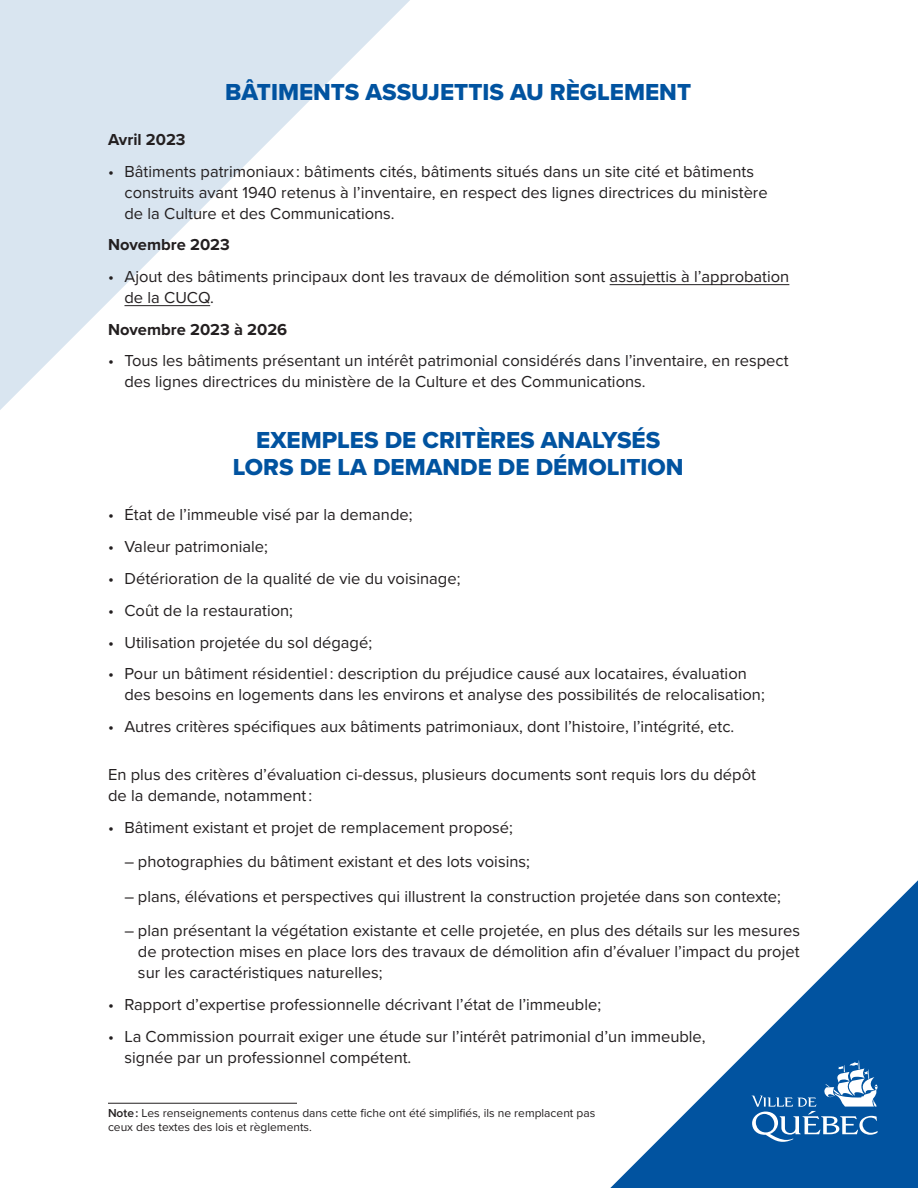
<style>
.page{position:relative;width:918px;height:1188px;background:#fff}
.page>*{position:absolute;margin:0;border:0;box-sizing:border-box;transform-origin:0 0}
.t1{font:24px/27px "Proxima Nova Extrabld";color:#0153a0;text-align:center}
.t2{font:16.5px/21px "Proxima Nova";color:#231f20}
.t3{font:700 16.5px "Proxima Nova";color:#231f20}
.t4{font:12px/13.5px "Proxima Nova";color:#231f20}
.s1{font-weight:600}
</style>
<div class="page">
<svg style="left:610px;top:880px;width:308px;height:308px"></svg>
<svg style="left:752px;top:1060px;width:126px;height:82px;background:#3576b3"></svg>
<svg style="left:0;top:0;width:410px;height:410px;fill:#d9e5f0"></svg>
<hr style="left:610px;top:284px;width:179px;height:1px;background:#231f20">
<hr style="left:124px;top:305px;width:86px;height:1px;background:#231f20">
<hr style="left:108px;top:1103px;width:189px;height:1px;background:#231f20">
<h1 class="t1" style="left:225px;top:78px;width:467px">BÂTIMENTS ASSUJETTIS AU RÈGLEMENT</h1>
<p class="t3" style="left:108px;top:127px;width:79px">Avril 2023</p>
<p class="t2" style="left:124px;top:160px;width:645px;text-indent:-16px">• Bâtiments patrimoniaux : bâtiments cités, bâtiments situés dans un site cité et bâtiments construits avant 1940 retenus à l’inventaire, en respect des lignes directrices du ministère de la Culture et des Communications.</p>
<p class="t3" style="left:108px;top:232px;width:123px">Novembre 2023</p>
<p class="t2" style="left:124px;top:265px;width:666px;text-indent:-16px">• Ajout des bâtiments principaux dont les travaux de démolition sont assujettis à l’approbation de la CUCQ.</p>
<p class="t3" style="left:108px;top:317px;width:181px">Novembre 2023 à 2026</p>
<p class="t2" style="left:124px;top:350px;width:666px;text-indent:-16px">• Tous les bâtiments présentant un intérêt patrimonial considérés dans l’inventaire, en respect des lignes directrices du ministère de la Culture et des Communications.</p>
<h1 class="t1" style="left:233px;top:426px;width:452px">EXEMPLES DE CRITÈRES ANALYSÉS<br>LORS DE LA DEMANDE DE DÉMOLITION</h1>
<p class="t2" style="left:108px;top:504px;width:306px">• État de l’immeuble visé par la demande;</p>
<p class="t2" style="left:108px;top:535px;width:162px">• Valeur patrimoniale;</p>
<p class="t2" style="left:108px;top:567px;width:354px">• Détérioration de la qualité de vie du voisinage;</p>
<p class="t2" style="left:108px;top:599px;width:187px">• Coût de la restauration;</p>
<p class="t2" style="left:108px;top:631px;width:266px">• Utilisation projetée du sol dégagé;</p>
<p class="t2" style="left:124px;top:663px;width:642px;text-indent:-16px">• Pour un bâtiment résidentiel : description du préjudice causé aux locataires, évaluation des besoins en logements dans les environs et analyse des possibilités de relocalisation;</p>
<p class="t2" style="left:108px;top:715px;width:628px">• Autres critères spécifiques aux bâtiments patrimoniaux, dont l’histoire, l’intégrité, etc.</p>
<p class="t2" style="left:108px;top:763px;width:649px">En plus des critères d’évaluation ci-dessus, plusieurs documents sont requis lors du dépôt de la demande, notamment :</p>
<p class="t2" style="left:108px;top:816px;width:407px">• Bâtiment existant et projet de remplacement proposé;</p>
<p class="t2" style="left:124px;top:851px;width:407px">– photographies du bâtiment existant et des lots voisins;</p>
<p class="t2" style="left:124px;top:885px;width:658px">– plans, élévations et perspectives qui illustrent la construction projetée dans son contexte;</p>
<p class="t2" style="left:138px;top:920px;width:664px;text-align:justify;text-indent:-13px">– plan présentant la végétation existante et celle projetée, en plus des détails sur les mesures de protection mises en place lors des travaux de démolition afin d’évaluer l’impact du projet sur les caractéristiques naturelles;</p>
<p class="t2" style="left:108px;top:994px;width:495px">• Rapport d’expertise professionnelle décrivant l’état de l’immeuble;</p>
<p class="t2" style="left:124px;top:1025px;width:583px;text-indent:-16px">• La Commission pourrait exiger une étude sur l’intérêt patrimonial d’un immeuble, signée par un professionnel compétent.</p>
<p class="t4" style="left:108px;top:1106px;width:489px"><span class="s1">Note :</span> Les renseignements contenus dans cette fiche ont été simplifiés, ils ne remplacent pas ceux des textes des lois et règlements.</p>
</div>
